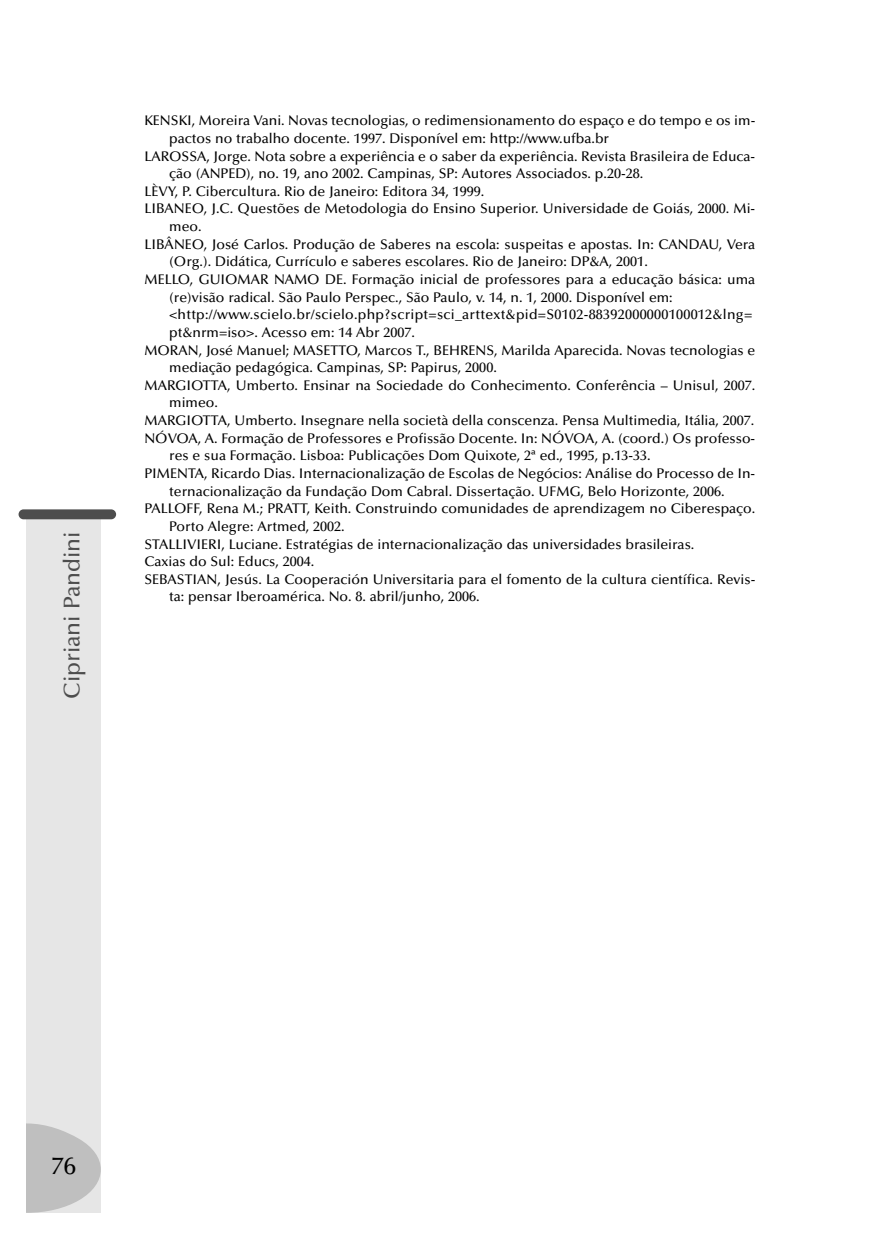
<style>
.page{position:relative;width:869px;height:1241px;background:#fff}
.page>*{position:absolute;margin:0;border:0;box-sizing:border-box;transform-origin:0 0}
.t1{font:500 24.5px "Optima";color:#000}
.t2{font:500 22.75px "Optima";color:#4d4d4d}
.t3{font:500 14px "Optima";color:#000}
.t4{font:500 14px "Optima";letter-spacing:.02em;color:#000}
</style>
<div class="page">
<div style="left:27px;top:517px;width:74px;height:695px;background:#e6e6e6"></div>
<div style="left:19px;top:509px;width:97px;height:10px;background:#4d4d4d;border-radius:5px"></div>
<svg style="left:26px;top:1122px;width:75px;height:90px"></svg>
<p class="t2" style="left:63px;top:698px;width:169px;rotate:-90deg">Cipriani Pandini</p>
<p class="t3" style="left:144px;top:115px;width:612px">KENSKI, Moreira Vani. Novas tecnologias, o redimensionamento do espaço e do tempo e os im-</p>
<p class="t3" style="left:169px;top:133px;width:441px">pactos no trabalho docente. 1997. Disponível em: http://www.ufba.br</p>
<p class="t3" style="left:144px;top:150px;width:612px">LAROSSA, Jorge. Nota sobre a experiência e o saber da experiência. Revista Brasileira de Educa-</p>
<p class="t3" style="left:169px;top:168px;width:475px">ção (ANPED), no. 19, ano 2002. Campinas, SP: Autores Associados. p.20-28.</p>
<p class="t3" style="left:144px;top:185px;width:341px">LÈVY, P. Cibercultura. Rio de Janeiro: Editora 34, 1999.</p>
<p class="t3" style="left:144px;top:203px;width:612px">LIBANEO, J.C. Questões de Metodologia do Ensino Superior. Universidade de Goiás, 2000. Mi-</p>
<p class="t3" style="left:169px;top:221px;width:34px">meo.</p>
<p class="t3" style="left:144px;top:238px;width:612px">LIBÂNEO, José Carlos. Produção de Saberes na escola: suspeitas e apostas. In: CANDAU, Vera</p>
<p class="t3" style="left:169px;top:256px;width:480px">(Org.). Didática, Currículo e saberes escolares. Rio de Janeiro: DP&amp;A, 2001.</p>
<p class="t3" style="left:144px;top:274px;width:612px">MELLO, GUIOMAR NAMO DE. Formação inicial de professores para a educação básica: uma</p>
<p class="t3" style="left:169px;top:291px;width:505px">(re)visão radical. São Paulo Perspec., São Paulo, v. 14, n. 1, 2000. Disponível em:</p>
<p class="t4" style="left:169px;top:309px;width:584px">&lt;http://www.scielo.br/scielo.php?script=sci_arttext&amp;pid=S0102-88392000000100012&amp;lng=</p>
<p class="t3" style="left:169px;top:326px;width:247px">pt&amp;nrm=iso&gt;. Acesso em: 14 Abr 2007.</p>
<p class="t3" style="left:144px;top:344px;width:612px">MORAN, José Manuel; MASETTO, Marcos T., BEHRENS, Marilda Aparecida. Novas tecnologias e</p>
<p class="t3" style="left:169px;top:362px;width:329px">mediação pedagógica. Campinas, SP: Papirus, 2000.</p>
<p class="t3" style="left:144px;top:379px;width:612px">MARGIOTTA, Umberto. Ensinar na Sociedade do Conhecimento. Conferência – Unisul, 2007.</p>
<p class="t3" style="left:169px;top:397px;width:50px">mimeo.</p>
<p class="t3" style="left:144px;top:415px;width:611px">MARGIOTTA, Umberto. Insegnare nella società della conscenza. Pensa Multimedia, Itália, 2007.</p>
<p class="t3" style="left:144px;top:432px;width:612px">NÓVOA, A. Formação de Professores e Profissão Docente. In: NÓVOA, A. (coord.) Os professo-</p>
<p class="t3" style="left:169px;top:450px;width:482px">res e sua Formação. Lisboa: Publicações Dom Quixote, 2ª ed., 1995, p.13-33.</p>
<p class="t3" style="left:144px;top:467px;width:612px">PIMENTA, Ricardo Dias. Internacionalização de Escolas de Negócios: Análise do Processo de In-</p>
<p class="t3" style="left:169px;top:485px;width:556px">ternacionalização da Fundação Dom Cabral. Dissertação. UFMG, Belo Horizonte, 2006.</p>
<p class="t3" style="left:144px;top:503px;width:612px">PALLOFF, Rena M.; PRATT, Keith. Construindo comunidades de aprendizagem no Ciberespaço.</p>
<p class="t3" style="left:169px;top:520px;width:177px">Porto Alegre: Artmed, 2002.</p>
<p class="t3" style="left:144px;top:538px;width:551px">STALLIVIERI, Luciane. Estratégias de internacionalização das universidades brasileiras.</p>
<p class="t3" style="left:144px;top:556px;width:171px">Caxias do Sul: Educs, 2004.</p>
<p class="t3" style="left:144px;top:573px;width:612px">SEBASTIAN, Jesús. La Cooperación Universitaria para el fomento de la cultura científica. Revis-</p>
<p class="t3" style="left:169px;top:591px;width:312px">ta: pensar Iberoamérica. No. 8. abril/junho, 2006.</p>
<p class="t1" style="left:52px;top:1156px;width:26px">76</p>
</div>
